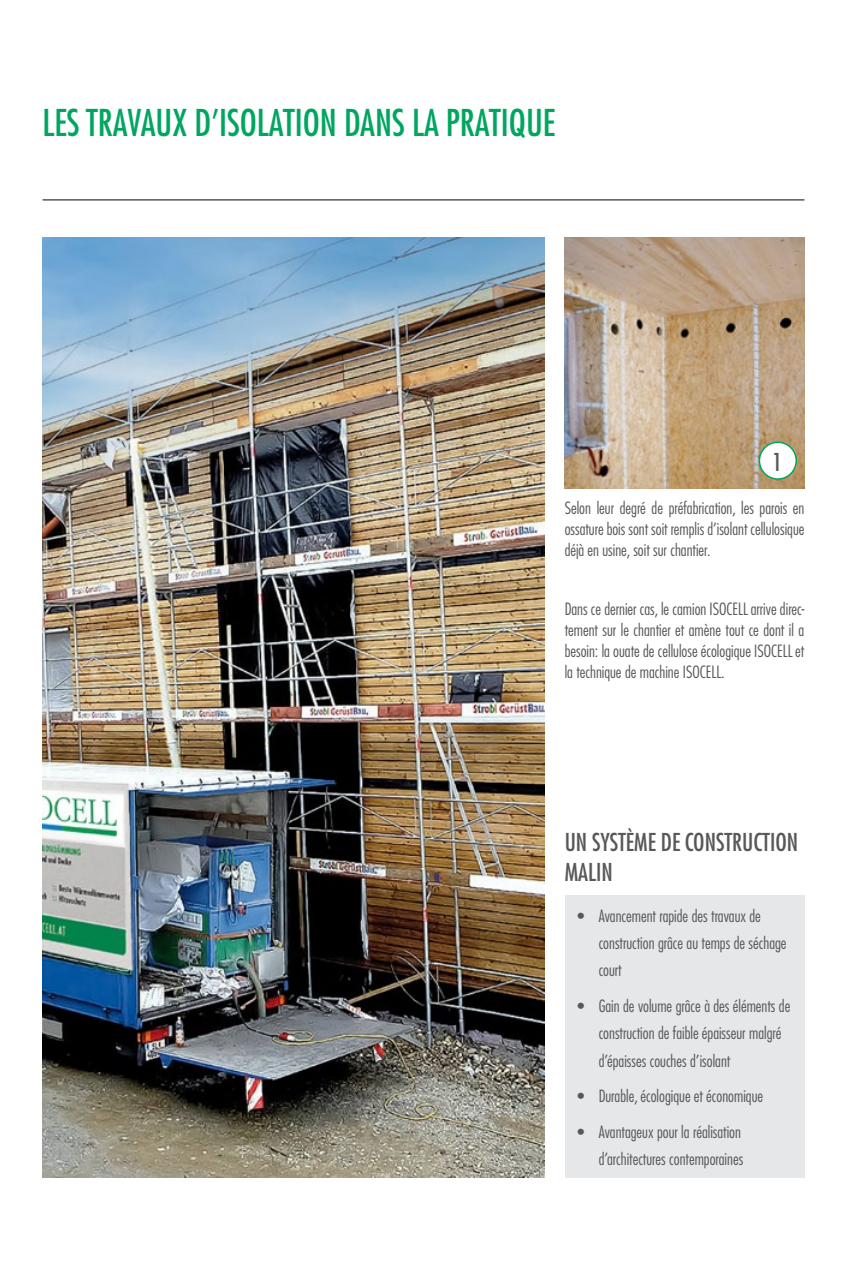
<style>
.page{position:relative;width:847px;height:1263px;background:#fff}
.page>*{position:absolute;margin:0;border:0;box-sizing:border-box;transform-origin:0 0}
.t1{font:500 condensed 36px "Futura LT Pro";color:#00a660}
.t2{font:500 condensed 24px/30px "Futura LT Pro";color:#57585a}
.t3{font:300 condensed 16.5px/21px "Futura LT Pro";color:#57585a;text-align:justify}
</style>
<div class="page">
<img style="left:43px;top:237px;width:501px;height:940px">
<img style="left:564px;top:237px;width:240px;height:251px">
<div style="left:759px;top:442px;width:36px;height:37px;background:#fff;border-radius:50%"></div>
<div style="left:758px;top:441px;width:38px;height:39px;border:2px solid #00a660;border-radius:50%"></div>
<hr style="left:43px;top:199px;width:761px;height:2px;background:#57585a">
<div style="left:564px;top:895px;width:240px;height:283px;background:#e6e7e9"></div>
<h1 class="t1" style="left:43px;top:98px;width:514px">LES TRAVAUX D’ISOLATION DANS LA PRATIQUE</h1>
<h2 class="t2" style="left:772px;top:446px;width:11px">1</h2>
<p class="t3" style="left:564px;top:498px;width:241px">Selon leur degré de préfabrication, les parois en ossature bois sont soit remplis d’isolant cellulosique déjà en usine, soit sur chantier.</p>
<p class="t3" style="left:564px;top:599px;width:241px">Dans ce dernier cas, le camion ISOCELL arrive direc&shy;tement sur le chantier et amène tout ce dont il a besoin: la ouate de cellulose écologique ISOCELL et la technique de machine ISOCELL.</p>
<h2 class="t2" style="left:564px;top:827px;width:235px">UN SYSTÈME DE CONSTRUCTION<br>MALIN</h2>
<p class="t3" style="left:598px;top:902px;width:189px;line-height:27.2px;text-align:left;text-indent:-21px">• Avancement rapide des travaux de construction grâce au temps de séchage court</p>
<p class="t3" style="left:598px;top:992px;width:193px;line-height:27.2px;text-align:left;text-indent:-21px">• Gain de volume grâce à des éléments de construction de faible épaisseur malgré d’épaisses couches d’isolant</p>
<p class="t3" style="left:577px;top:1085px;width:187px">• Durable, écologique et économique</p>
<p class="t3" style="left:577px;top:1118px;width:167px;line-height:27.2px;text-align:right">• Avantageux pour la réalisation d’architectures contemporaines</p>
</div>
